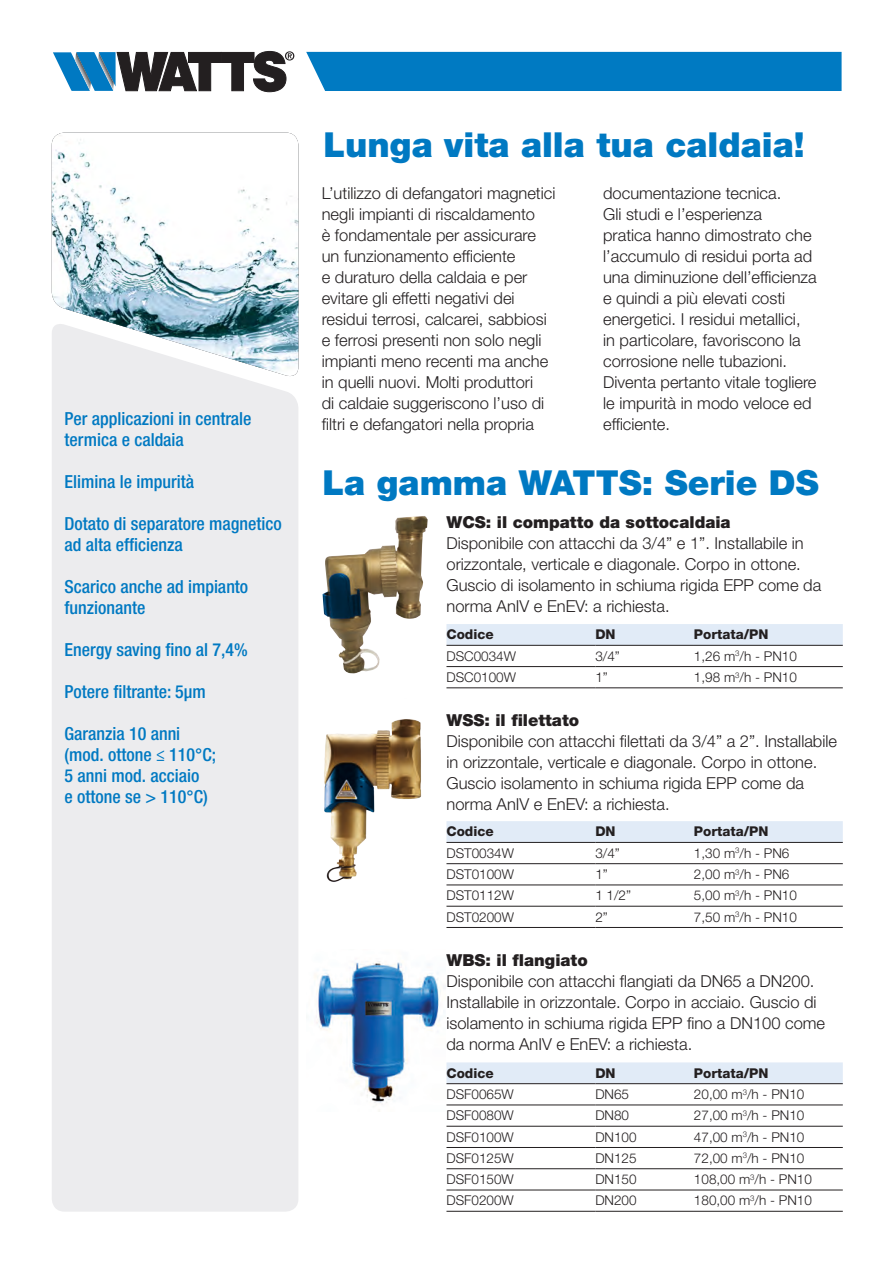
<style>
.page{position:relative;width:893px;height:1263px;background:#fff}
.page>*{position:absolute;margin:0;border:0;box-sizing:border-box;transform-origin:0 0}
.t1{font:900 34.5px "Helvetica Neue LT Std";color:#0079c2}
.t2{font:500 condensed 18px/21px "Helvetica Neue LT Std";color:#0079c2}
.t3{font:300 16.5px/21px "Helvetica Neue LT Std";color:#231f20}
.t4{font:900 16.5px "Helvetica Neue LT Std";color:#231f20}
.t5{font:300 13.5px "Helvetica Neue LT Std";color:#231f20}
.t6{font:800 13.5px "Helvetica Neue LT Std";color:#231f20}
</style>
<div class="page">
<div style="left:52px;top:379px;width:246px;height:832px;background:#ececee"></div>
<svg style="left:53px;top:51px;width:241px;height:41px"></svg>
<div style="left:306px;top:52px;width:536px;height:39px;background:#007ac2"></div>
<img style="left:52px;top:133px;width:246px;height:246px">
<div style="left:446px;top:624px;width:397px;height:21px;background:#e1ebf7"></div>
<hr style="left:446px;top:645px;width:149px;height:1px;background:#231f20">
<hr style="left:595px;top:645px;width:99px;height:1px;background:#231f20">
<hr style="left:694px;top:645px;width:149px;height:1px;background:#231f20">
<hr style="left:446px;top:666px;width:149px;height:1px;background:#231f20">
<hr style="left:595px;top:666px;width:99px;height:1px;background:#231f20">
<hr style="left:694px;top:666px;width:149px;height:1px;background:#231f20">
<hr style="left:446px;top:687px;width:149px;height:1px;background:#231f20">
<hr style="left:595px;top:687px;width:99px;height:1px;background:#231f20">
<hr style="left:694px;top:687px;width:149px;height:1px;background:#231f20">
<div style="left:446px;top:821px;width:397px;height:21px;background:#e1ebf7"></div>
<hr style="left:446px;top:842px;width:149px;height:1px;background:#231f20">
<hr style="left:595px;top:842px;width:99px;height:1px;background:#231f20">
<hr style="left:694px;top:842px;width:149px;height:1px;background:#231f20">
<hr style="left:446px;top:863px;width:149px;height:1px;background:#231f20">
<hr style="left:595px;top:863px;width:99px;height:1px;background:#231f20">
<hr style="left:694px;top:863px;width:149px;height:1px;background:#231f20">
<hr style="left:446px;top:884px;width:149px;height:1px;background:#231f20">
<hr style="left:595px;top:884px;width:99px;height:1px;background:#231f20">
<hr style="left:694px;top:884px;width:149px;height:1px;background:#231f20">
<hr style="left:446px;top:906px;width:149px;height:1px;background:#231f20">
<hr style="left:595px;top:906px;width:99px;height:1px;background:#231f20">
<hr style="left:694px;top:906px;width:149px;height:1px;background:#231f20">
<hr style="left:446px;top:927px;width:149px;height:1px;background:#231f20">
<hr style="left:595px;top:927px;width:99px;height:1px;background:#231f20">
<hr style="left:694px;top:927px;width:149px;height:1px;background:#231f20">
<div style="left:446px;top:1062px;width:397px;height:21px;background:#e1ebf7"></div>
<hr style="left:446px;top:1083px;width:149px;height:1px;background:#231f20">
<hr style="left:595px;top:1083px;width:99px;height:1px;background:#231f20">
<hr style="left:694px;top:1083px;width:149px;height:1px;background:#231f20">
<hr style="left:446px;top:1104px;width:149px;height:1px;background:#231f20">
<hr style="left:595px;top:1104px;width:99px;height:1px;background:#231f20">
<hr style="left:694px;top:1104px;width:149px;height:1px;background:#231f20">
<hr style="left:446px;top:1126px;width:149px;height:1px;background:#231f20">
<hr style="left:595px;top:1126px;width:99px;height:1px;background:#231f20">
<hr style="left:694px;top:1126px;width:149px;height:1px;background:#231f20">
<hr style="left:446px;top:1147px;width:149px;height:1px;background:#231f20">
<hr style="left:595px;top:1147px;width:99px;height:1px;background:#231f20">
<hr style="left:694px;top:1147px;width:149px;height:1px;background:#231f20">
<hr style="left:446px;top:1168px;width:149px;height:1px;background:#231f20">
<hr style="left:595px;top:1168px;width:99px;height:1px;background:#231f20">
<hr style="left:694px;top:1168px;width:149px;height:1px;background:#231f20">
<hr style="left:446px;top:1189px;width:149px;height:1px;background:#231f20">
<hr style="left:595px;top:1189px;width:99px;height:1px;background:#231f20">
<hr style="left:694px;top:1189px;width:149px;height:1px;background:#231f20">
<hr style="left:446px;top:1211px;width:149px;height:1px;background:#231f20">
<hr style="left:595px;top:1211px;width:99px;height:1px;background:#231f20">
<hr style="left:694px;top:1211px;width:149px;height:1px;background:#231f20">
<img style="left:314px;top:961px;width:131px;height:144px">
<img style="left:324px;top:719px;width:98px;height:163px">
<img style="left:322px;top:516px;width:106px;height:158px">
<p class="t2" style="left:65px;top:408px;width:189px">Per applicazioni in centrale termica e caldaia</p>
<p class="t2" style="left:65px;top:471px;width:131px">Elimina le impurità</p>
<p class="t2" style="left:65px;top:513px;width:219px">Dotato di separatore magnetico ad alta efficienza</p>
<p class="t2" style="left:65px;top:576px;width:185px">Scarico anche ad impianto funzionante</p>
<p class="t2" style="left:65px;top:639px;width:185px">Energy saving fino al 7,4%</p>
<p class="t2" style="left:65px;top:681px;width:143px">Potere filtrante: 5μm</p>
<p class="t2" style="left:65px;top:723px;width:117px">Garanzia 10 anni</p>
<p class="t2" style="left:65px;top:744px;width:153px">(mod. ottone ≤ 110°C;</p>
<p class="t2" style="left:65px;top:765px;width:136px">5 anni mod. acciaio</p>
<p class="t2" style="left:65px;top:786px;width:145px">e ottone se &gt; 110°C)</p>
<p class="t1" style="left:323px;top:124px;width:483px">Lunga vita alla tua caldaia!</p>
<p class="t3" style="left:322px;top:182px;width:235px">L’utilizzo di defangatori magnetici negli impianti di riscaldamento<br>è fondamentale per assicurare un funzionamento efficiente<br>e duraturo della caldaia e per evitare gli effetti negativi dei residui terrosi, calcarei, sabbiosi e ferrosi presenti non solo negli impianti meno recenti ma anche in quelli nuovi. Molti produttori<br>di caldaie suggeriscono l’uso di filtri e defangatori nella propria</p>
<p class="t3" style="left:603px;top:182px;width:180px">documentazione tecnica.</p>
<p class="t3" style="left:603px;top:203px;width:215px">Gli studi e l’esperienza<br>pratica hanno dimostrato che l’accumulo di residui porta ad una diminuzione dell’efficienza e quindi a più elevati costi energetici. I residui metallici,<br>in particolare, favoriscono la corrosione nelle tubazioni.<br>Diventa pertanto vitale togliere le impurità in modo veloce ed efficiente.</p>
<p class="t1" style="left:322px;top:462px;width:498px">La gamma WATTS: Serie DS</p>
<p class="t4" style="left:446px;top:512px;width:286px">WCS: il compatto da sottocaldaia</p>
<p class="t3" style="left:446px;top:532px;width:376px">Disponibile con attacchi da 3/4” e 1”. Installabile in orizzontale, verticale e diagonale. Corpo in ottone.<br>Guscio di isolamento in schiuma rigida EPP come da norma AnIV e EnEV: a richiesta.</p>
<p class="t6" style="left:446px;top:626px;width:49px">Codice</p>
<p class="t6" style="left:595px;top:626px;width:22px">DN</p>
<p class="t6" style="left:694px;top:626px;width:76px">Portata/PN</p>
<p class="t5" style="left:446px;top:648px;width:71px">DSC0034W</p>
<p class="t5" style="left:595px;top:648px;width:26px">3/4”</p>
<p class="t5" style="left:694px;top:648px;width:104px">1,26 m<sup>3</sup>/h - PN10</p>
<p class="t5" style="left:446px;top:669px;width:71px">DSC0100W</p>
<p class="t5" style="left:595px;top:669px;width:14px">1”</p>
<p class="t5" style="left:694px;top:669px;width:104px">1,98 m<sup>3</sup>/h - PN10</p>
<p class="t4" style="left:446px;top:710px;width:134px">WSS: il filettato</p>
<p class="t3" style="left:446px;top:730px;width:392px">Disponibile con attacchi filettati da 3/4” a 2”. Installabile in orizzontale, verticale e diagonale. Corpo in ottone.<br>Guscio isolamento in schiuma rigida EPP come da norma AnIV e EnEV: a richiesta.</p>
<p class="t6" style="left:446px;top:823px;width:49px">Codice</p>
<p class="t6" style="left:595px;top:823px;width:22px">DN</p>
<p class="t6" style="left:694px;top:823px;width:76px">Portata/PN</p>
<p class="t5" style="left:446px;top:845px;width:69px">DST0034W</p>
<p class="t5" style="left:595px;top:845px;width:26px">3/4”</p>
<p class="t5" style="left:694px;top:845px;width:97px">1,30 m<sup>3</sup>/h - PN6</p>
<p class="t5" style="left:446px;top:866px;width:69px">DST0100W</p>
<p class="t5" style="left:595px;top:866px;width:14px">1”</p>
<p class="t5" style="left:694px;top:866px;width:97px">2,00 m<sup>3</sup>/h - PN6</p>
<p class="t5" style="left:446px;top:887px;width:69px">DST0112W</p>
<p class="t5" style="left:595px;top:887px;width:37px">1 1/2”</p>
<p class="t5" style="left:694px;top:887px;width:104px">5,00 m<sup>3</sup>/h - PN10</p>
<p class="t5" style="left:446px;top:908px;width:69px">DST0200W</p>
<p class="t5" style="left:595px;top:908px;width:14px">2”</p>
<p class="t5" style="left:694px;top:908px;width:104px">7,50 m<sup>3</sup>/h - PN10</p>
<p class="t4" style="left:446px;top:950px;width:143px">WBS: il flangiato</p>
<p class="t3" style="left:446px;top:970px;width:380px">Disponibile con attacchi flangiati da DN65 a DN200.<br>Installabile in orizzontale. Corpo in acciaio. Guscio di isolamento in schiuma rigida EPP fino a DN100 come da norma AnIV e EnEV: a richiesta.</p>
<p class="t6" style="left:446px;top:1065px;width:49px">Codice</p>
<p class="t6" style="left:595px;top:1065px;width:22px">DN</p>
<p class="t6" style="left:694px;top:1065px;width:76px">Portata/PN</p>
<p class="t5" style="left:446px;top:1086px;width:69px">DSF0065W</p>
<p class="t5" style="left:595px;top:1086px;width:35px">DN65</p>
<p class="t5" style="left:694px;top:1086px;width:112px">20,00 m<sup>3</sup>/h - PN10</p>
<p class="t5" style="left:446px;top:1107px;width:69px">DSF0080W</p>
<p class="t5" style="left:595px;top:1107px;width:35px">DN80</p>
<p class="t5" style="left:694px;top:1107px;width:112px">27,00 m<sup>3</sup>/h - PN10</p>
<p class="t5" style="left:446px;top:1128px;width:69px">DSF0100W</p>
<p class="t5" style="left:595px;top:1128px;width:43px">DN100</p>
<p class="t5" style="left:694px;top:1128px;width:112px">47,00 m<sup>3</sup>/h - PN10</p>
<p class="t5" style="left:446px;top:1150px;width:69px">DSF0125W</p>
<p class="t5" style="left:595px;top:1150px;width:43px">DN125</p>
<p class="t5" style="left:694px;top:1150px;width:112px">72,00 m<sup>3</sup>/h - PN10</p>
<p class="t5" style="left:446px;top:1171px;width:69px">DSF0150W</p>
<p class="t5" style="left:595px;top:1171px;width:43px">DN150</p>
<p class="t5" style="left:694px;top:1171px;width:119px">108,00 m<sup>3</sup>/h - PN10</p>
<p class="t5" style="left:446px;top:1192px;width:69px">DSF0200W</p>
<p class="t5" style="left:595px;top:1192px;width:43px">DN200</p>
<p class="t5" style="left:694px;top:1192px;width:119px">180,00 m<sup>3</sup>/h - PN10</p>
</div>
